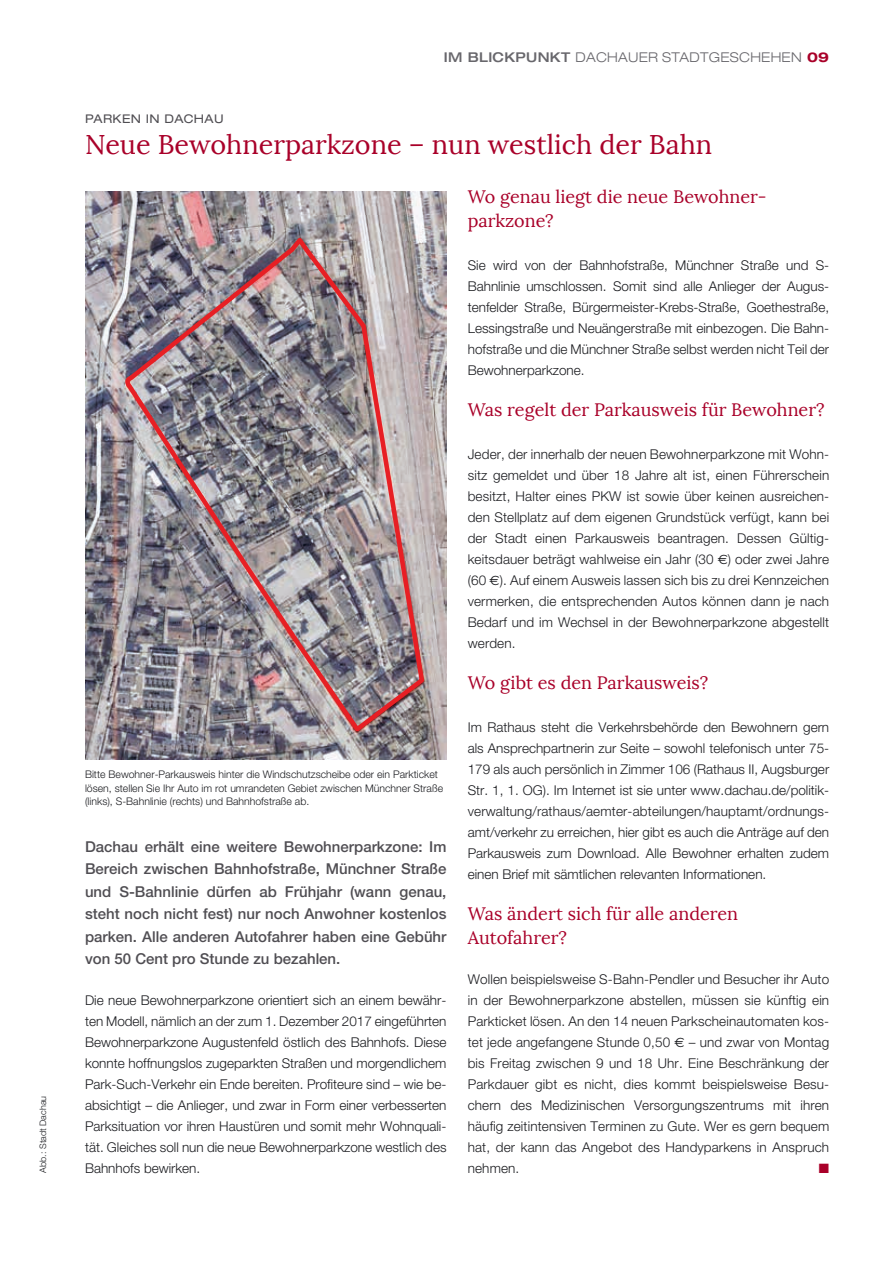
<style>
.page{position:relative;width:893px;height:1263px;background:#fff}
.page>*{position:absolute;margin:0;border:0;box-sizing:border-box;transform-origin:0 0}
.t1{font:27px "Lora";color:#a90029}
.t2{font:18px/24px "Lora";color:#a90029}
.t3{font:500 15px/22.5px "Helvetica Neue";color:#504e53;text-align:justify}
.t4{font:300 13.5px/21px "Helvetica Neue";color:#1b1c20;text-align:justify}
.t5{font:300 expanded 13.5px "Helvetica Neue";letter-spacing:.02em;color:#68676c}
.t6{font:13.5px "Zapf Dingbats ITC";color:#a90029}
.t7{font:expanded 12px "Helvetica Neue";letter-spacing:.03em;color:#504e53}
.t8{font:300 10.5px/13.5px "Helvetica Neue";color:#1b1c20}
.t9{font:300 9px "Helvetica Neue";color:#1b1c20}
.s1{font-weight:500}
.s2{font-weight:700;color:#a90029}
.s3{font-family:"Euro Sans";font-weight:400}
</style>
<div class="page">
<img style="left:85px;top:191px;width:361px;height:568px">
<img style="left:122px;top:234px;width:305px;height:502px">
<p class="t9" style="left:37px;top:1172px;width:78px;rotate:-90deg">Abb.: Stadt Dachau</p>
<p class="t5" style="left:444px;top:49px;width:387px"><span class="s1">IM BLICKPUNKT</span> DACHAUER STADTGESCHEHEN <span class="s2">09</span></p>
<p class="t7" style="left:85px;top:111px;width:140px">PARKEN IN DACHAU</p>
<h1 class="t1" style="left:85px;top:128px;width:629px">Neue Bewohnerparkzone – nun westlich der Bahn</h1>
<p class="t8" style="left:85px;top:768px;width:360px">Bitte Bewohner-Parkausweis hinter die Windschutzscheibe oder ein Parkticket lösen, stellen Sie Ihr Auto im rot umrandeten Gebiet zwischen Münchner Straße (links), S-Bahnlinie (rechts) und Bahnhofstraße ab.</p>
<p class="t3" style="left:85px;top:835px;width:363px">Dachau erhält eine weitere Bewohnerparkzone: Im Bereich zwischen Bahnhofstraße, Münchner Straße und S-Bahnlinie dürfen ab Frühjahr (wann genau, steht noch nicht fest) nur noch Anwohner kostenlos parken. Alle anderen Autofahrer haben eine Gebühr von 50 Cent pro Stunde zu bezahlen.</p>
<p class="t4" style="left:85px;top:989px;width:363px">Die neue Bewohnerparkzone orientiert sich an einem bewähr&shy;ten Modell, nämlich an der zum 1. Dezember 2017 eingeführten Bewohnerparkzone Augustenfeld östlich des Bahnhofs. Diese konnte hoffnungslos zugeparkten Straßen und morgendlichem Park-Such-Verkehr ein Ende bereiten. Profiteure sind – wie be&shy;absichtigt – die Anlieger, und zwar in Form einer verbesserten Parksituation vor ihren Haustüren und somit mehr Wohnquali&shy;tät. Gleiches soll nun die neue Bewohnerparkzone westlich des Bahnhofs bewirken.</p>
<h2 class="t2" style="left:468px;top:184px;width:300px">Wo genau liegt die neue Bewohner&shy;parkzone?</h2>
<p class="t4" style="left:468px;top:254px;width:363px">Sie wird von der Bahnhofstraße, Münchner Straße und S-Bahnlinie umschlossen. Somit sind alle Anlieger der Augus&shy;tenfelder Straße, Bürgermeister-Krebs-Straße, Goethestraße, Lessingstraße und Neuängerstraße mit einbezogen. Die Bahn&shy;hofstraße und die Münchner Straße selbst werden nicht Teil der Bewohnerparkzone.</p>
<h2 class="t2" style="left:468px;top:397px;width:358px">Was regelt der Parkausweis für Bewohner?</h2>
<p class="t4" style="left:468px;top:443px;width:363px">Jeder, der innerhalb der neuen Bewohnerparkzone mit Wohn&shy;sitz gemeldet und über 18 Jahre alt ist, einen Führerschein besitzt, Halter eines PKW ist sowie über keinen ausreichen&shy;den Stellplatz auf dem eigenen Grundstück verfügt, kann bei der Stadt einen Parkausweis beantragen. Dessen Gültig&shy;keitsdauer beträgt wahlweise ein Jahr (30 <span class="s3">€</span>) oder zwei Jahre (60 <span class="s3">€</span>). Auf einem Ausweis lassen sich bis zu drei Kennzeichen vermerken, die entsprechenden Autos können dann je nach Bedarf und im Wechsel in der Bewohnerparkzone abgestellt werden.</p>
<h2 class="t2" style="left:468px;top:670px;width:242px">Wo gibt es den Parkausweis?</h2>
<p class="t4" style="left:468px;top:716px;width:363px">Im Rathaus steht die Verkehrsbehörde den Bewohnern gern als Ansprechpartnerin zur Seite – sowohl telefonisch unter 75- 179 als auch persönlich in Zimmer 106 (Rathaus II, Augsburger Str. 1, 1. OG). Im Internet ist sie unter www.dachau.de/politik&shy;verwaltung/rathaus/aemter-abteilungen/hauptamt/ordnungs&shy;amt/verkehr zu erreichen, hier gibt es auch die Anträge auf den Parkausweis zum Download. Alle Bewohner erhalten zudem einen Brief mit sämtlichen relevanten Informationen.</p>
<h2 class="t2" style="left:468px;top:901px;width:272px">Was ändert sich für alle anderen<br>Autofahrer?</h2>
<p class="t4" style="left:468px;top:968px;width:363px">Wollen beispielsweise S-Bahn-Pendler und Besucher ihr Auto in der Bewohnerparkzone abstellen, müssen sie künftig ein Parkticket lösen. An den 14 neuen Parkscheinautomaten kos&shy;tet jede angefangene Stunde 0,50 <span class="s3">€</span> – und zwar von Montag bis Freitag zwischen 9 und 18 Uhr. Eine Beschränkung der Parkdauer gibt es nicht, dies kommt beispielsweise Besu&shy;chern des Medizinischen Versorgungszentrums mit ihren häufig zeitintensiven Terminen zu Gute. Wer es gern bequem hat, der kann das Angebot des Handyparkens in Anspruch nehmen.</p>
<p class="t6" style="left:819px;top:1162px;width:12px">■</p>
</div>
